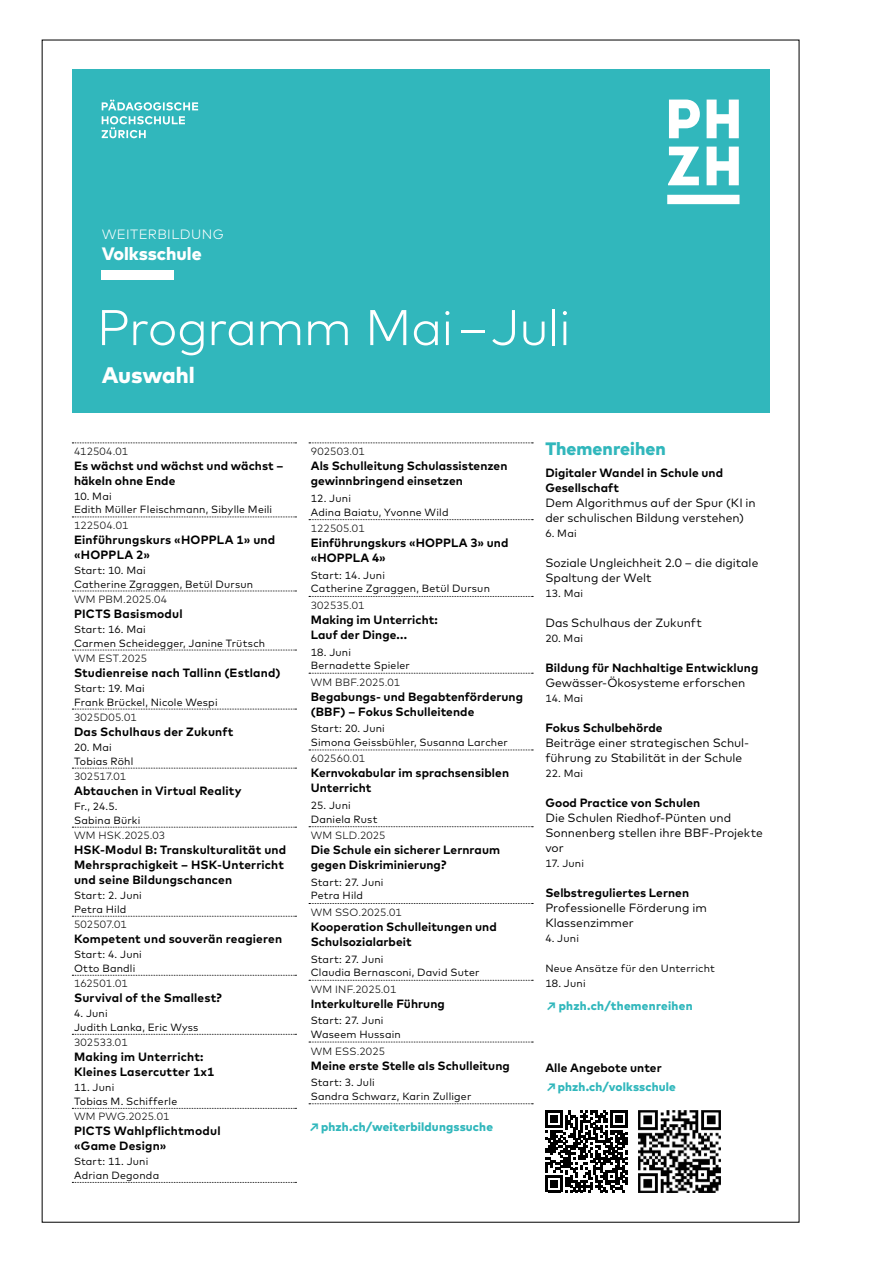
<style>
.page{position:relative;width:893px;height:1263px;background:#fff}
.page>*{position:absolute;margin:0;border:0;box-sizing:border-box;transform-origin:0 0}
.t1{font:300 49.95px "Ssltnl Mark OT";letter-spacing:-.02em;color:#fff}
.t2{font:800 22.5px "Phrcdt Mark OT";letter-spacing:-.005em;color:#fff}
.t3{font:800 18px "Phrcdt Mark OT";color:#31b7bc}
.t4{font:800 18px "Phrcdt Mark OT";color:#fff}
.t5{font:300 13.5px "Ssltnl Mark OT";letter-spacing:.03em;color:#fff}
.t6{font:700 12px/15px "Krcbcm Mark OT";letter-spacing:.005em;color:#000}
.t7{font:12px/15px "Mrrmgf Mark OT";color:#000}
.t8{font:800 12px "Phrcdt Mark OT";letter-spacing:.015em;color:#31b7bc}
.t9{font:10.5px/13.5px "Mrrmgf Mark OT";letter-spacing:.015em;color:#000}
.t10{font:300 10.5px "Ssltnl Mark OT";letter-spacing:.01em;color:#000}
</style>
<div class="page">
<div style="left:72px;top:70px;width:697px;height:343px;background:#31b7bc"></div>
<svg style="left:667px;top:100px;width:72px;height:104px"></svg>
<svg style="left:102px;top:100px;width:96px;height:38px"></svg>
<div style="left:102px;top:270px;width:72px;height:10px;background:#fff"></div>
<svg style="left:72px;top:442px;width:224px;height:1px"></svg>
<svg style="left:72px;top:517px;width:224px;height:1px"></svg>
<svg style="left:72px;top:591px;width:224px;height:1px"></svg>
<svg style="left:72px;top:650px;width:224px;height:1px"></svg>
<svg style="left:72px;top:709px;width:224px;height:1px"></svg>
<svg style="left:72px;top:768px;width:224px;height:1px"></svg>
<svg style="left:72px;top:827px;width:224px;height:1px"></svg>
<svg style="left:72px;top:916px;width:224px;height:1px"></svg>
<svg style="left:72px;top:975px;width:224px;height:1px"></svg>
<svg style="left:72px;top:1034px;width:224px;height:1px"></svg>
<svg style="left:72px;top:1108px;width:224px;height:1px"></svg>
<svg style="left:72px;top:1182px;width:224px;height:1px"></svg>
<svg style="left:309px;top:442px;width:224px;height:1px"></svg>
<svg style="left:309px;top:519px;width:224px;height:1px"></svg>
<svg style="left:309px;top:596px;width:224px;height:1px"></svg>
<svg style="left:309px;top:673px;width:224px;height:1px"></svg>
<svg style="left:309px;top:749px;width:224px;height:1px"></svg>
<svg style="left:309px;top:826px;width:224px;height:1px"></svg>
<svg style="left:309px;top:903px;width:224px;height:1px"></svg>
<svg style="left:309px;top:980px;width:224px;height:1px"></svg>
<svg style="left:309px;top:1042px;width:224px;height:1px"></svg>
<svg style="left:309px;top:1103px;width:224px;height:1px"></svg>
<img style="left:638px;top:1110px;width:83px;height:82px">
<svg style="left:545px;top:1110px;width:83px;height:82px"></svg>
<p class="t5" style="left:102px;top:226px;width:124px">WEITERBILDUNG</p>
<h3 class="t4" style="left:102px;top:242px;width:101px">Volksschule</h3>
<h1 class="t1" style="left:97px;top:297px;width:475px">Programm Mai–Juli</h1>
<h2 class="t2" style="left:102px;top:361px;width:95px">Auswahl</h2>
<p class="t10" style="left:74px;top:445px;width:56px">412504.01</p>
<p class="t6" style="left:74px;top:458px;width:211px">Es wächst und wächst und wächst – häkeln ohne Ende</p>
<p class="t9" style="left:74px;top:489px;width:200px">10. Mai<br>Edith Müller Fleischmann, Sibylle Meili</p>
<p class="t10" style="left:74px;top:519px;width:56px">122504.01</p>
<p class="t6" style="left:74px;top:532px;width:203px">Einführungskurs «HOPPLA 1» und «HOPPLA 2»</p>
<p class="t9" style="left:74px;top:563px;width:181px">Start: 10. Mai<br>Catherine Zgraggen, Betül Dursun</p>
<p class="t10" style="left:74px;top:593px;width:95px">WM PBM.2025.04</p>
<p class="t6" style="left:74px;top:606px;width:110px">PICTS Basismodul</p>
<p class="t9" style="left:74px;top:622px;width:193px">Start: 16. Mai<br>Carmen Scheidegger, Janine Trütsch</p>
<p class="t10" style="left:74px;top:652px;width:75px">WM EST.2025</p>
<p class="t6" style="left:74px;top:665px;width:208px">Studienreise nach Tallinn (Estland)</p>
<p class="t9" style="left:74px;top:681px;width:145px">Start: 19. Mai<br>Frank Brückel, Nicole Wespi</p>
<p class="t10" style="left:74px;top:711px;width:64px">3025D05.01</p>
<p class="t6" style="left:74px;top:724px;width:161px">Das Schulhaus der Zukunft</p>
<p class="t9" style="left:74px;top:740px;width:61px">20. Mai<br>Tobias Röhl</p>
<p class="t10" style="left:74px;top:770px;width:54px">302517.01</p>
<p class="t6" style="left:74px;top:783px;width:169px">Abtauchen in Virtual Reality</p>
<p class="t9" style="left:74px;top:799px;width:68px">Fr., 24.5.<br>Sabina Bürki</p>
<p class="t10" style="left:74px;top:829px;width:93px">WM HSK.2025.03</p>
<p class="t6" style="left:74px;top:842px;width:214px">HSK-Modul B: Transkulturalität und<br>Mehrsprachigkeit – HSK-Unterricht und seine Bildungschancen</p>
<p class="t9" style="left:74px;top:889px;width:69px">Start: 2. Juni<br>Petra Hild</p>
<p class="t10" style="left:74px;top:918px;width:54px">502507.01</p>
<p class="t6" style="left:74px;top:931px;width:210px">Kompetent und souverän reagieren</p>
<p class="t9" style="left:74px;top:948px;width:69px">Start: 4. Juni<br>Otto Bandli</p>
<p class="t10" style="left:74px;top:977px;width:55px">162501.01</p>
<p class="t6" style="left:74px;top:990px;width:149px">Survival of the Smallest?</p>
<p class="t9" style="left:74px;top:1007px;width:126px">4. Juni<br>Judith Lanka, Eric Wyss</p>
<p class="t10" style="left:74px;top:1036px;width:55px">302533.01</p>
<p class="t6" style="left:74px;top:1049px;width:142px">Making im Unterricht:<br>Kleines Lasercutter 1x1</p>
<p class="t9" style="left:74px;top:1081px;width:105px">11. Juni<br>Tobias M. Schifferle</p>
<p class="t10" style="left:74px;top:1110px;width:97px">WM PWG.2025.01</p>
<p class="t6" style="left:74px;top:1123px;width:148px">PICTS Wahlpflichtmodul «Game Design»</p>
<p class="t9" style="left:74px;top:1155px;width:87px">Start: 11. Juni<br>Adrian Degonda</p>
<p class="t10" style="left:311px;top:445px;width:55px">902503.01</p>
<p class="t6" style="left:311px;top:458px;width:198px">Als Schulleitung Schulassistenzen gewinnbringend einsetzen</p>
<p class="t9" style="left:311px;top:491px;width:139px">12. Juni<br>Adina Baiatu, Yvonne Wild</p>
<p class="t10" style="left:311px;top:522px;width:55px">122505.01</p>
<p class="t6" style="left:311px;top:535px;width:199px">Einführungskurs «HOPPLA 3» und «HOPPLA 4»</p>
<p class="t9" style="left:311px;top:568px;width:181px">Start: 14. Juni<br>Catherine Zgraggen, Betül Dursun</p>
<p class="t10" style="left:311px;top:599px;width:55px">302535.01</p>
<p class="t6" style="left:311px;top:612px;width:129px">Making im Unterricht:<br>Lauf der Dinge...</p>
<p class="t9" style="left:311px;top:645px;width:101px">18. Juni<br>Bernadette Spieler</p>
<p class="t10" style="left:311px;top:676px;width:91px">WM BBF.2025.01</p>
<p class="t6" style="left:311px;top:688px;width:214px">Begabungs- und Begabtenförderung (BBF) – Fokus Schulleitende</p>
<p class="t9" style="left:311px;top:722px;width:199px">Start: 20. Juni<br>Simona Geissbühler, Susanna Larcher</p>
<p class="t10" style="left:311px;top:752px;width:56px">602560.01</p>
<p class="t6" style="left:311px;top:765px;width:200px">Kernvokabular im sprachsensiblen<br>Unterricht</p>
<p class="t9" style="left:311px;top:798px;width:68px">25. Juni<br>Daniela Rust</p>
<p class="t10" style="left:311px;top:829px;width:76px">WM SLD.2025</p>
<p class="t6" style="left:311px;top:842px;width:191px">Die Schule ein sicherer Lernraum gegen Diskriminierung?</p>
<p class="t9" style="left:311px;top:875px;width:74px">Start: 27. Juni<br>Petra Hild</p>
<p class="t10" style="left:311px;top:906px;width:93px">WM SSO.2025.01</p>
<p class="t6" style="left:311px;top:919px;width:188px">Kooperation Schulleitungen und<br>Schulsozialarbeit</p>
<p class="t9" style="left:311px;top:952px;width:170px">Start: 27. Juni<br>Claudia Bernasconi, David Suter</p>
<p class="t10" style="left:311px;top:983px;width:87px">WM INF.2025.01</p>
<p class="t6" style="left:311px;top:996px;width:136px">Interkulturelle Führung</p>
<p class="t9" style="left:311px;top:1014px;width:92px">Start: 27. Juni<br>Waseem Hussain</p>
<p class="t10" style="left:311px;top:1044px;width:76px">WM ESS.2025</p>
<p class="t6" style="left:311px;top:1057px;width:201px">Meine erste Stelle als Schulleitung</p>
<p class="t9" style="left:311px;top:1075px;width:162px">Start: 3. Juli<br>Sandra Schwarz, Karin Zulliger</p>
<p class="t8" style="left:309px;top:1118px;width:186px">↗phzh.ch/weiterbildungssuche</p>
<h3 class="t3" style="left:545px;top:436px;width:122px">Themenreihen</h3>
<p class="t6" style="left:545px;top:465px;width:179px">Digitaler Wandel in Schule und<br>Gesellschaft</p>
<p class="t7" style="left:545px;top:495px;width:212px">Dem Algorithmus auf der Spur (KI in der schulischen Bildung verstehen)</p>
<p class="t9" style="left:545px;top:526px;width:33px">6. Mai</p>
<p class="t7" style="left:545px;top:555px;width:215px">Soziale Ungleichheit 2.0 – die digitale<br>Spaltung der Welt</p>
<p class="t9" style="left:545px;top:586px;width:39px">13. Mai</p>
<p class="t7" style="left:545px;top:615px;width:158px">Das Schulhaus der Zukunft</p>
<p class="t9" style="left:545px;top:631px;width:39px">20. Mai</p>
<p class="t6" style="left:545px;top:660px;width:214px">Bildung für Nachhaltige Entwicklung</p>
<p class="t7" style="left:545px;top:675px;width:202px">Gewässer-Ökosysteme erforschen</p>
<p class="t9" style="left:545px;top:691px;width:39px">14. Mai</p>
<p class="t6" style="left:545px;top:720px;width:119px">Fokus Schulbehörde</p>
<p class="t7" style="left:545px;top:735px;width:205px">Beiträge einer strategischen Schul&shy;führung zu Stabilität in der Schule</p>
<p class="t9" style="left:545px;top:766px;width:39px">22. Mai</p>
<p class="t6" style="left:545px;top:795px;width:156px">Good Practice von Schulen</p>
<p class="t7" style="left:545px;top:810px;width:219px">Die Schulen Riedhof-Pünten und<br>Sonnenberg stellen ihre BBF-Projekte vor</p>
<p class="t9" style="left:545px;top:856px;width:40px">17. Juni</p>
<p class="t6" style="left:545px;top:885px;width:145px">Selbstreguliertes Lernen</p>
<p class="t7" style="left:545px;top:900px;width:163px">Professionelle Förderung im<br>Klassenzimmer</p>
<p class="t9" style="left:545px;top:931px;width:35px">4. Juni</p>
<p class="t9" style="left:545px;top:961px;width:171px">Neue Ansätze für den Unterricht</p>
<p class="t9" style="left:545px;top:976px;width:42px">18. Juni</p>
<p class="t8" style="left:545px;top:998px;width:149px">↗ phzh.ch/themenreihen</p>
<p class="t6" style="left:545px;top:1060px;width:118px">Alle Angebote unter</p>
<p class="t8" style="left:545px;top:1079px;width:132px">↗phzh.ch/volksschule</p>
</div>
